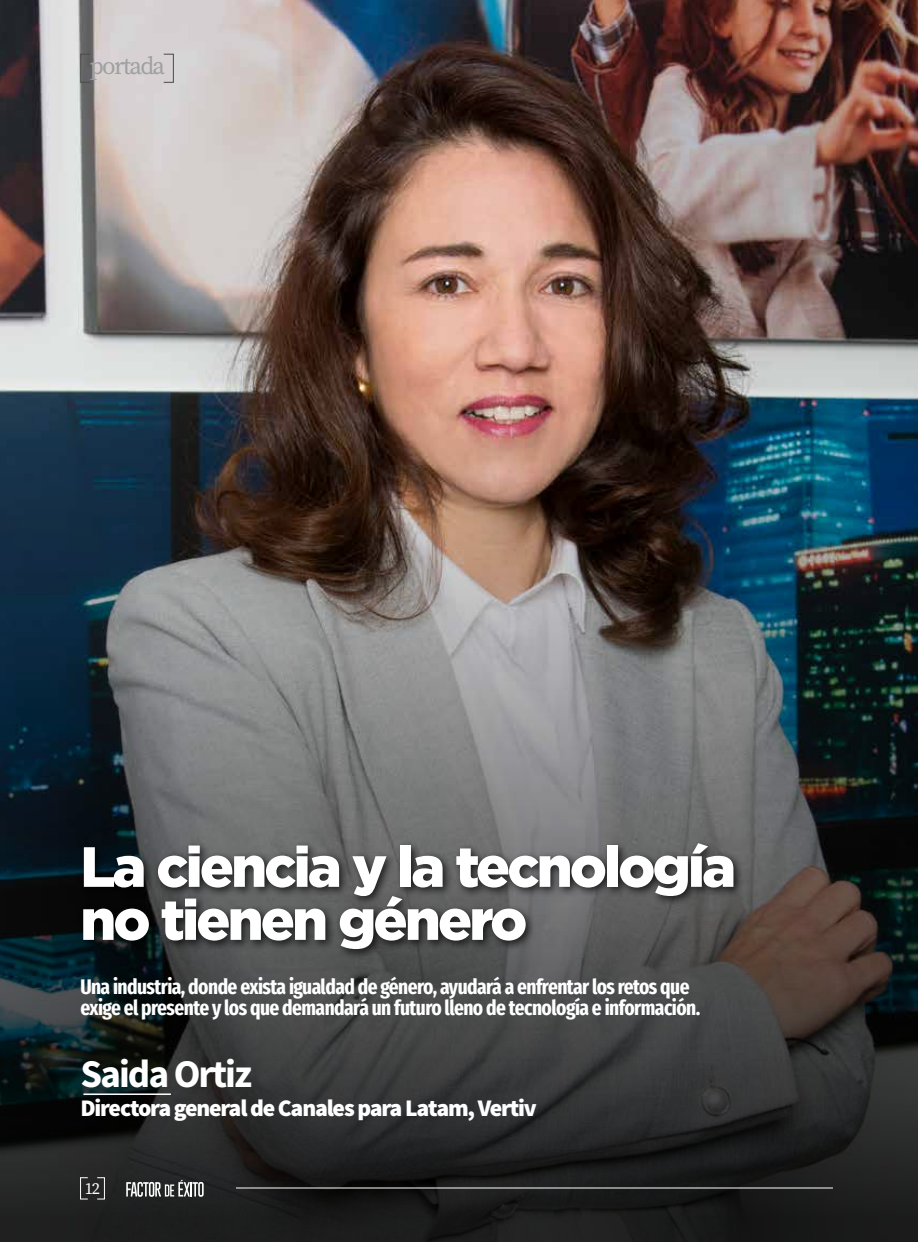
<style>
.page{position:relative;width:918px;height:1242px;background:#fff}
.page>*{position:absolute;margin:0;border:0;box-sizing:border-box;transform-origin:0 0}
.t1{font:900 56.55px/53.1px "Gotham";letter-spacing:-.05em;color:#fff}
.t2{font:700 39.3px "Source Sans Pro";letter-spacing:-.05em;color:#fff}
.t3{font:24.75px "Source Serif Pro";letter-spacing:-.07em;color:#9fa0a0}
.t4{font:900 23.85px "Source Sans Pro";letter-spacing:-.05em;color:#fff}
.t5{font:700 extra-condensed 21px/21px "Fira Sans";letter-spacing:-.025em;color:#fff}
.t6{font:16.5px "Source Serif Pro";color:#fff}
</style>
<div class="page">
<img style="left:0;top:0;width:918px;height:1242px">
<div style="left:78px;top:839px;width:667px;height:121px;background:#000;opacity:.75"></div>
<hr style="left:83px;top:1093px;width:88px;height:2px;background:#fff">
<div style="left:81px;top:54px;width:10px;height:29px;border:1px solid #4d4949"></div>
<div style="left:164px;top:54px;width:10px;height:29px;border:1px solid #4d4949"></div>
<div style="left:80px;top:1178px;width:8px;height:21px;border:1px solid #fff"></div>
<div style="left:97px;top:1178px;width:8px;height:21px;border:1px solid #fff"></div>
<hr style="left:236px;top:1188px;width:597px;height:1px;background:#fff">
<svg style="left:126px;top:1180px;width:78px;height:17px"></svg>
<p class="t3" style="left:90px;top:49px;width:77px">portada</p>
<h1 class="t1" style="left:80px;top:840px;width:657px">La ciencia y la tecnología no tienen género</h1>
<p class="t5" style="left:80px;top:975px;width:622px">Una industria, donde exista igualdad de género, ayudará a enfrentar los retos que exige el presente y los que demandará un futuro lleno de tecnología e información.</p>
<h2 class="t2" style="left:80px;top:1049px;width:173px">Saida Ortiz</h2>
<p class="t4" style="left:80px;top:1092px;width:458px">Directora general de Canales para Latam, Vertiv</p>
<p class="t6" style="left:85px;top:1178px;width:17px">12</p>
</div>
